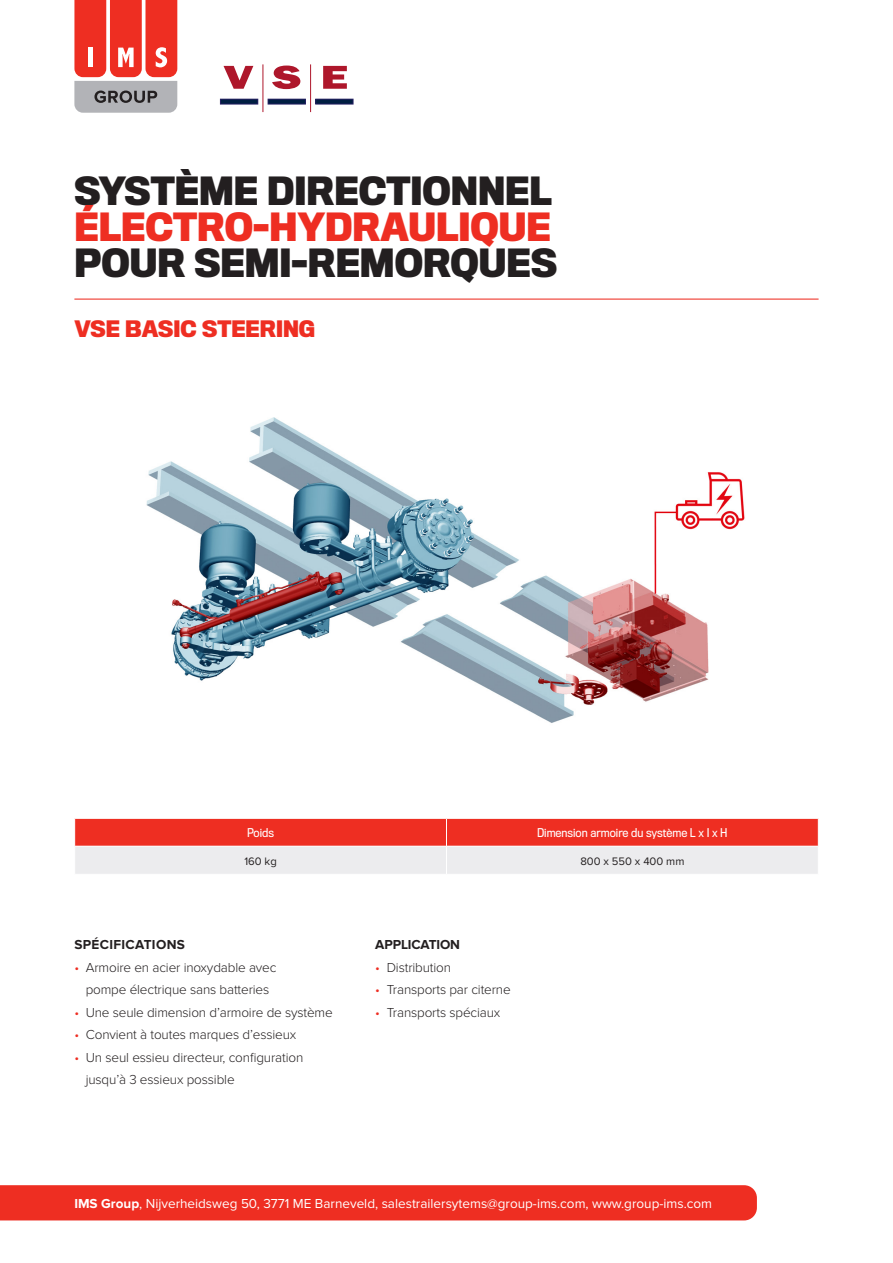
<style>
.page{position:relative;width:893px;height:1263px;background:#fff}
.page>*{position:absolute;margin:0;border:0;box-sizing:border-box;transform-origin:0 0}
.t1{font:700 36px "Titling Gothic FB Narrow";color:#231f20}
.t2{font:700 36px "Titling Gothic FB Narrow";color:#ee2e22}
.t3{font:700 21px "Titling Gothic FB Narrow";color:#ee2e22}
.opsomming{font:300 13.5px "Proxima Nova";letter-spacing:-.01em;color:#231f20}
.t4{font:13.5px "Proxima Nova";color:#fff}
.opsomming-2{font:700 13.5px "Proxima Nova";letter-spacing:.02em;color:#231f20}
.opsomming-3{font:700 13.5px "Proxima Nova";letter-spacing:-.01em;color:#231f20}
.t5{font:11.25px "Titling Gothic FB Narrow";color:#fff}
.t6{font:11.25px "Proxima Nova";color:#231f20}
.s1{color:#ee2e22}
.s2{font-weight:700}
</style>
<div class="page">
<svg style="left:74px;top:0;width:103px;height:113px;background:#db6b65"></svg>
<hr style="left:263px;top:64px;width:1px;height:48px;background:#ae172b">
<svg style="left:323px;top:66px;width:24px;height:23px"></svg>
<svg style="left:272px;top:66px;width:28px;height:23px"></svg>
<svg style="left:224px;top:66px;width:29px;height:23px"></svg>
<hr style="left:310px;top:64px;width:1px;height:48px;background:#ae172b">
<div style="left:268px;top:99px;width:37px;height:5px;background:#001e41"></div>
<div style="left:268px;top:99px;width:37px;height:5px;border:1px solid #252062"></div>
<div style="left:220px;top:99px;width:38px;height:5px;background:#001e41"></div>
<div style="left:220px;top:99px;width:38px;height:5px;border:1px solid #252062"></div>
<div style="left:316px;top:99px;width:37px;height:5px;background:#001e41"></div>
<div style="left:316px;top:99px;width:37px;height:5px;border:1px solid #252062"></div>
<svg style="left:74px;top:818px;width:745px;height:56px;background:#ed928d"></svg>
<img style="left:146px;top:417px;width:599px;height:306px">
<hr style="left:74px;top:299px;width:745px;height:1px;background:#ee2e22">
<div style="left:0;top:1185px;width:757px;height:35px;background:#ee2e22"></div>
<p class="t1" style="left:74px;top:171px;width:479px">SYSTÈME DIRECTIONNEL</p>
<p class="t2" style="left:74px;top:207px;width:478px">ÉLECTRO-HYDRAULIQUE</p>
<p class="t1" style="left:74px;top:243px;width:484px">POUR SEMI-REMORQUES</p>
<p class="t3" style="left:74px;top:317px;width:242px">VSE BASIC STEERING</p>
<p class="t5" style="left:247px;top:826px;width:29px">Poids</p>
<p class="t5" style="left:537px;top:826px;width:192px">Dimension armoire du système L x I x H</p>
<p class="t6" style="left:244px;top:854px;width:34px">160 kg</p>
<p class="t6" style="left:580px;top:854px;width:106px">800 x 550 x 400 mm</p>
<p class="opsomming-2" style="left:74px;top:937px;width:112px">SPÉCIFICATIONS</p>
<p class="opsomming" style="left:74px;top:959px;width:204px"><span class="s1">•</span> Armoire en acier inoxydable avec</p>
<p class="opsomming" style="left:86px;top:982px;width:185px">pompe électrique sans batteries</p>
<p class="opsomming" style="left:74px;top:1004px;width:260px"><span class="s1">•</span> Une seule dimension d’armoire de système</p>
<p class="opsomming" style="left:74px;top:1027px;width:224px"><span class="s1">•</span> Convient à toutes marques d’essieux</p>
<p class="opsomming" style="left:74px;top:1049px;width:230px"><span class="s1">•</span> Un seul essieu directeur, configuration</p>
<p class="opsomming" style="left:86px;top:1072px;width:151px">jusqu’à 3 essieux possible</p>
<p class="opsomming-3" style="left:375px;top:937px;width:86px">APPLICATION</p>
<p class="opsomming" style="left:375px;top:959px;width:77px"><span class="s1">•</span> Distribution</p>
<p class="opsomming" style="left:375px;top:982px;width:137px"><span class="s1">•</span> Transports par citerne</p>
<p class="opsomming" style="left:375px;top:1004px;width:127px"><span class="s1">•</span> Transports spéciaux</p>
<p class="t4" style="left:74px;top:1196px;width:639px"><span class="s2">IMS Group</span>, Nijverheidsweg 50, 3771 ME Barneveld, salestrailersytems@group-ims.com, www.group-ims.com</p>
</div>
